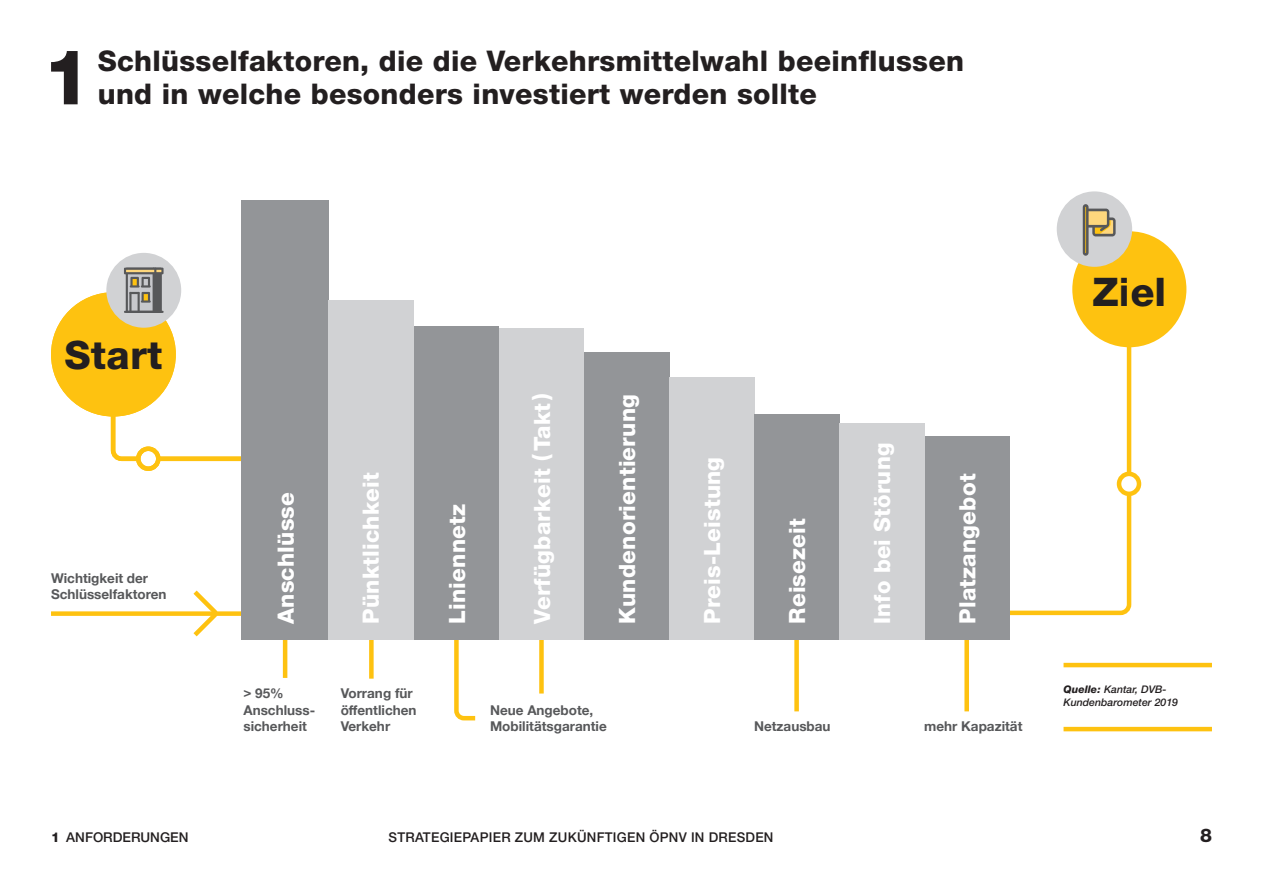
<style>
.page{position:relative;width:1263px;height:893px;background:#fff}
.page>*{position:absolute;margin:0;border:0;box-sizing:border-box;transform-origin:0 0}
.t1{font:800 76.5px "Helvetica Neue";color:#231f20}
.t2{font:800 39.45px "Helvetica Neue";color:#231f20}
.t3{font:800 39.15px "Helvetica Neue";letter-spacing:.01em;color:#231f20}
.t4{font:800 28.5px/33px "Helvetica Neue";letter-spacing:.01em;color:#231f20}
.t5{font:800 22.5px "Helvetica Neue";letter-spacing:.01em;color:#fff}
.t6{font:800 18.9px "Helvetica Neue";color:#231f20}
.t7{font:700 13.5px/16.5px "Helvetica Neue";color:#57585a}
.t8{font:500 13.5px "Helvetica Neue";letter-spacing:.02em;color:#231f20}
.t9{font:500 13.5px "Helvetica Neue";color:#231f20}
.t10{font:italic 500 10.5px/12.8px "Helvetica Neue";color:#231f20}
.s1{font-weight:800}
</style>
<div class="page">
<svg style="left:138px;top:449px;width:20px;height:20px"></svg>
<svg style="left:109px;top:362px;width:132px;height:101px"></svg>
<div style="left:51px;top:292px;width:125px;height:124px;background:#fec210;border-radius:50%"></div>
<div style="left:51px;top:611px;width:949px;height:5px;background:#fec210"></div>
<svg style="left:1009px;top:489px;width:124px;height:128px"></svg>
<div style="left:369px;top:622px;width:5px;height:57px;background:#fec210"></div>
<svg style="left:454px;top:640px;width:22px;height:81px"></svg>
<div style="left:539px;top:618px;width:5px;height:75px;background:#fec210"></div>
<hr style="left:283px;top:638px;width:4px;height:40px;background:#fec210">
<div style="left:794px;top:626px;width:5px;height:85px;background:#fec210"></div>
<div style="left:964px;top:621px;width:5px;height:90px;background:#fec210"></div>
<div style="left:584px;top:352px;width:85px;height:288px;background:#939598"></div>
<div style="left:669px;top:377px;width:85px;height:263px;background:#d1d2d4"></div>
<div style="left:754px;top:414px;width:85px;height:226px;background:#939598"></div>
<div style="left:499px;top:329px;width:85px;height:311px;background:#d1d2d4"></div>
<div style="left:241px;top:200px;width:88px;height:440px;background:#939598"></div>
<div style="left:414px;top:327px;width:85px;height:313px;background:#939598"></div>
<div style="left:924px;top:437px;width:85px;height:203px;background:#939598"></div>
<div style="left:329px;top:300px;width:85px;height:340px;background:#d1d2d4"></div>
<div style="left:839px;top:424px;width:85px;height:216px;background:#d1d2d4"></div>
<div style="left:1072px;top:231px;width:114px;height:116px;background:#fec210;border-radius:50%"></div>
<div style="left:1057px;top:191px;width:75px;height:76px;background:#d1d2d4;border-radius:50%"></div>
<svg style="left:1083px;top:204px;width:32px;height:52px"></svg>
<hr style="left:1063px;top:663px;width:149px;height:4px;background:#fec210">
<hr style="left:1063px;top:727px;width:149px;height:4px;background:#fec210">
<div style="left:106px;top:253px;width:75px;height:75px;background:#d1d2d4;border-radius:50%"></div>
<svg style="left:124px;top:268px;width:40px;height:45px"></svg>
<svg style="left:189px;top:590px;width:33px;height:47px"></svg>
<div style="left:136px;top:446px;width:25px;height:25px;border:4px solid #fec210;border-radius:50%"></div>
<hr style="left:1127px;top:269px;width:4px;height:204px;background:#fec210">
<div style="left:1117px;top:472px;width:24px;height:24px;border:4px solid #fec210;border-radius:50%"></div>
<h1 class="t1" style="left:43px;top:32px;width:50px">1</h1>
<h3 class="t4" style="left:98px;top:45px;width:868px">Schlüsselfaktoren, die die Verkehrsmittelwahl beeinflussen und in welche besonders investiert werden sollte</h3>
<h3 class="t3" style="left:64px;top:331px;width:100px">Start</h3>
<p class="t7" style="left:51px;top:570px;width:117px">Wichtigkeit der<br>Schlüsselfaktoren</p>
<h3 class="t5" style="left:272px;top:624px;width:133px;rotate:-90deg">Anschlüsse</h3>
<h3 class="t5" style="left:357px;top:624px;width:153px;rotate:-90deg">Pünktlichkeit</h3>
<p class="t7" style="left:243px;top:686px;width:73px">&gt; 95%<br>Anschluss&shy;sicherheit</p>
<p class="t7" style="left:341px;top:686px;width:77px">Vorrang für öffentlichen<br>Verkehr</p>
<h3 class="t5" style="left:444px;top:624px;width:121px;rotate:-90deg">Liniennetz</h3>
<h3 class="t5" style="left:529px;top:624px;width:232px;rotate:-90deg">Verfügbarkeit (Takt)</h3>
<h3 class="t5" style="left:614px;top:624px;width:231px;rotate:-90deg">Kundenorientierung</h3>
<p class="t7" style="left:490px;top:702px;width:118px">Neue Angebote,<br>Mobilitätsgarantie</p>
<h2 class="t2" style="left:1092px;top:269px;width:75px">Ziel</h2>
<h3 class="t5" style="left:699px;top:624px;width:169px;rotate:-90deg">Preis-Leistung</h3>
<h3 class="t5" style="left:784px;top:624px;width:107px;rotate:-90deg">Reisezeit</h3>
<p class="t7" style="left:754px;top:719px;width:78px">Netzausbau</p>
<h3 class="t5" style="left:869px;top:624px;width:182px;rotate:-90deg">Info bei Störung</h3>
<h3 class="t5" style="left:954px;top:624px;width:152px;rotate:-90deg">Platzangebot</h3>
<p class="t7" style="left:924px;top:719px;width:100px">mehr Kapazität</p>
<p class="t10" style="left:1063px;top:683px;width:116px"><span class="s1">Quelle:</span> Kantar, DVB-<br>Kundenbarometer 2019</p>
<p class="t9" style="left:51px;top:829px;width:139px"><span class="s1">1</span> ANFORDERUNGEN</p>
<p class="t8" style="left:389px;top:829px;width:386px">STRATEGIEPAPIER ZUM ZUKÜNFTIGEN ÖPNV IN DRESDEN</p>
<h3 class="t6" style="left:1200px;top:824px;width:13px">8</h3>
</div>
